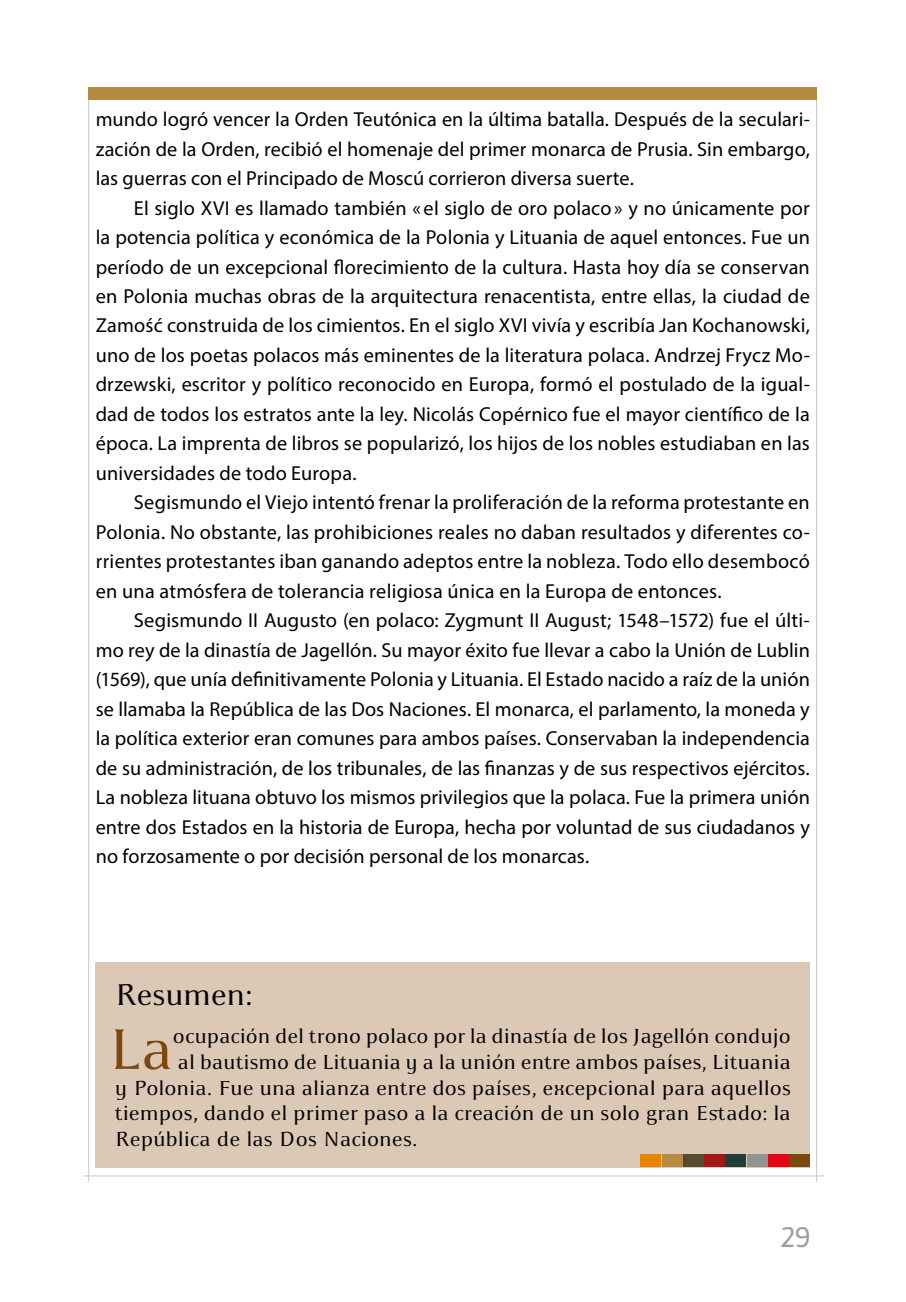
<style>
.page{position:relative;width:906px;height:1302px;background:#fff}
.page>*{position:absolute;margin:0;border:0;box-sizing:border-box;transform-origin:0 0}
.t1{font:60.3px "Apolonia";color:#7c480f}
.t2{font:31.5px "Apolonia";letter-spacing:-.01em;color:#000}
.t3{font:31.5px "Apolonia Nova OT";color:#9d9d9c}
.t4{font:21.38px "Apolonia";color:#000}
.t5{font:20.25px/29.5px "Myriad Pro";letter-spacing:.005em;color:#000;text-align:justify}
</style>
<div class="page">
<hr style="left:816px;top:99px;width:1px;height:1082px;background:#c6c6c6">
<hr style="left:88px;top:99px;width:1px;height:1082px;background:#c6c6c6">
<hr style="left:83px;top:1175px;width:741px;height:1px;background:#c6c6c6">
<div style="left:88px;top:87px;width:729px;height:12px;background:#b48b40"></div>
<div style="left:96px;top:961px;width:714px;height:206px;background:#dbc8b5"></div>
<div style="left:640px;top:1153px;width:21px;height:13px;background:#e98600"></div>
<div style="left:662px;top:1153px;width:20px;height:13px;background:#b48b40"></div>
<div style="left:683px;top:1153px;width:20px;height:13px;background:#544e31"></div>
<div style="left:704px;top:1153px;width:21px;height:13px;background:#a11a17"></div>
<div style="left:725px;top:1153px;width:21px;height:13px;background:#1f3f39"></div>
<div style="left:747px;top:1153px;width:20px;height:13px;background:#909394"></div>
<div style="left:768px;top:1153px;width:20px;height:13px;background:#e30613"></div>
<div style="left:789px;top:1153px;width:21px;height:13px;background:#7c480f"></div>
<p class="t5" style="left:96px;top:104px;width:715px">mundo logró vencer la Orden Teutónica en la última batalla. Después de la seculari&shy;zación de la Orden, recibió el homenaje del primer monarca de Prusia. Sin embargo, las guerras con el Principado de Moscú corrieron diversa suerte.</p>
<p class="t5" style="left:96px;top:193px;width:716px;text-indent:38px">El siglo XVI es llamado también « el siglo de oro polaco» y no únicamente por la potencia política y económica de la Polonia y Lituania de aquel entonces. Fue un período de un excepcional florecimiento de la cultura. Hasta hoy día se conservan en Polonia muchas obras de la arquitectura renacentista, entre ellas, la ciudad de Zamość construida de los cimientos. En el siglo XVI vivía y escribía Jan Kochanowski, uno de los poetas polacos más eminentes de la literatura polaca. Andrzej Frycz Mo&shy;drzewski, escritor y político reconocido en Europa, formó el postulado de la igual&shy;dad de todos los estratos ante la ley. Nicolás Copérnico fue el mayor científico de la época. La imprenta de libros se popularizó, los hijos de los nobles estudiaban en las universidades de todo Europa.</p>
<p class="t5" style="left:96px;top:487px;width:715px;text-indent:38px">Segismundo el Viejo intentó frenar la proliferación de la reforma protestante en Polonia. No obstante, las prohibiciones reales no daban resultados y diferentes co&shy;rrientes protestantes iban ganando adeptos entre la nobleza. Todo ello desembocó en una atmósfera de tolerancia religiosa única en la Europa de entonces.</p>
<p class="t5" style="left:96px;top:605px;width:715px;text-indent:38px">Segismundo II Augusto (en polaco: Zygmunt II August; 1548–1572) fue el últi&shy;mo rey de la dinastía de Jagellón. Su mayor éxito fue llevar a cabo la Unión de Lublin (1569), que unía definitivamente Polonia y Lituania. El Estado nacido a raíz de la unión se llamaba la República de las Dos Naciones. El monarca, el parlamento, la moneda y la política exterior eran comunes para ambos países. Conservaban la independencia de su administración, de los tribunales, de las finanzas y de sus respectivos ejércitos.<br>La nobleza lituana obtuvo los mismos privilegios que la polaca. Fue la primera unión entre dos Estados en la historia de Europa, hecha por voluntad de sus ciudadanos y no forzosamente o por decisión personal de los monarcas.</p>
<h2 class="t2" style="left:115px;top:976px;width:140px">Resumen:</h2>
<h1 class="t1" style="left:107px;top:1013px;width:67px">La</h1>
<p class="t4" style="left:173px;top:1023px;width:619px">ocupación del trono polaco por la dinastía de los Jagellón condujo</p>
<p class="t4" style="left:178px;top:1049px;width:614px">al bautismo de Lituania y a la unión entre ambos países, Lituania</p>
<p class="t4" style="left:115px;top:1074px;width:677px">y Polonia. Fue una alianza entre dos países, excepcional para aquellos</p>
<p class="t4" style="left:115px;top:1100px;width:677px">tiempos, dando el primer paso a la creación de un solo gran Estado: la</p>
<p class="t4" style="left:115px;top:1126px;width:304px">República de las Dos Naciones.</p>
<h2 class="t3" style="left:781px;top:1218px;width:30px">29</h2>
</div>
